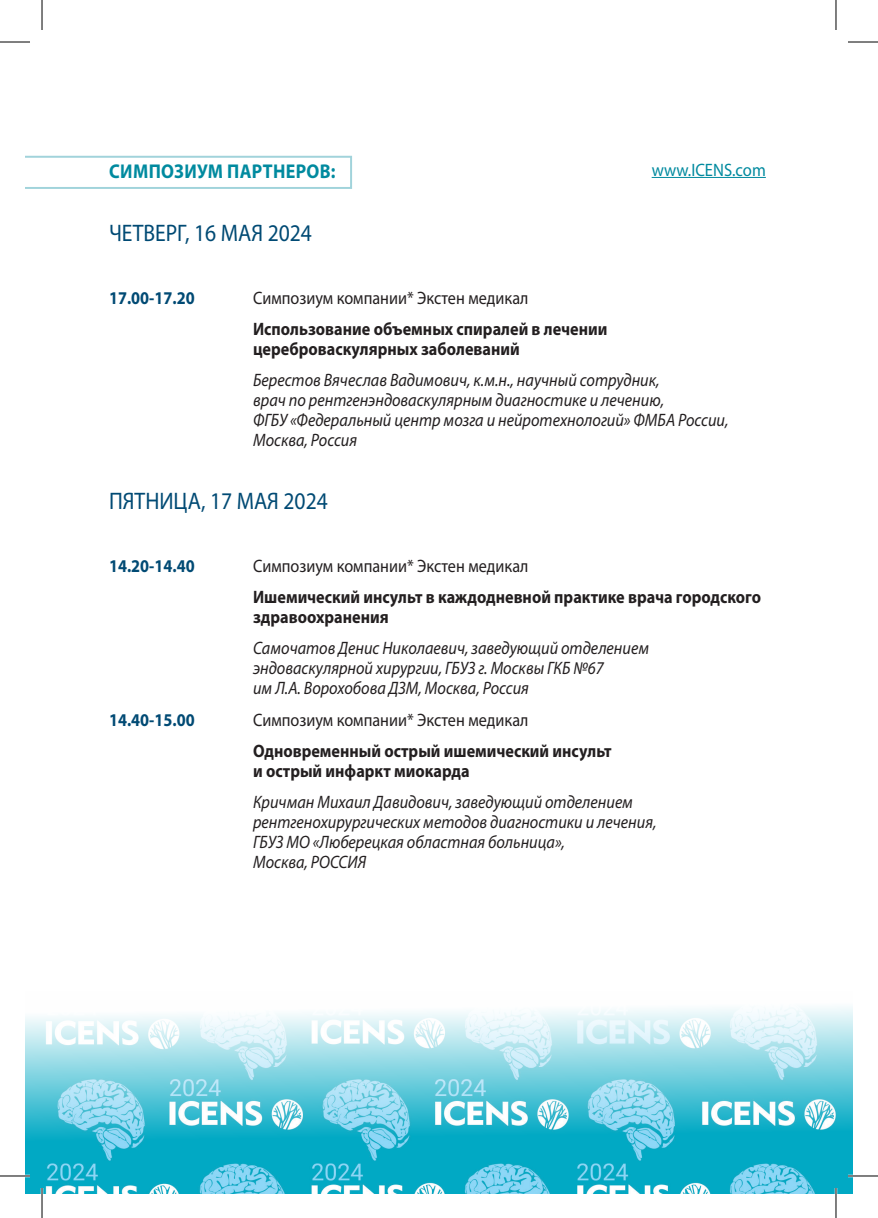
<style>
.page{position:relative;width:878px;height:1218px;background:#fff}
.page>*{position:absolute;margin:0;border:0;box-sizing:border-box;transform-origin:0 0}
.t1{font:24px "Myriad Pro";color:#004a74;scale:.9 1}
.t2{font:700 20px "Myriad Pro";letter-spacing:.02em;color:#008a9f;scale:.9 1}
.t3{font:italic 18px/20px "Myriad Pro";color:#231f20;scale:.9 1}
.t4{font:700 18px/20px "Myriad Pro";color:#231f20;scale:.9 1}
.t5{font:18px "Myriad Pro";color:#231f20;scale:.9 1}
.t6{font:700 18px "Myriad Pro";color:#004a74;scale:.9 1}
.t7{font:18px "Myriad Pro";color:#008a9f;scale:.92 1}
</style>
<div class="page">
<img style="left:25px;top:1007px;width:828px;height:186px">
<hr style="left:651px;top:177px;width:115px;height:1px;background:#008a9f">
<svg style="left:25px;top:156px;width:327px;height:33px"></svg>
<hr style="left:0;top:1175px;width:30px;height:2px;background:#fff">
<hr style="left:848px;top:1175px;width:30px;height:2px;background:#fff">
<hr style="left:41px;top:1188px;width:2px;height:30px;background:#fff">
<hr style="left:834px;top:1188px;width:3px;height:30px;background:#fff">
<hr style="left:0;top:42px;width:30px;height:1px;background:#000">
<hr style="left:848px;top:42px;width:30px;height:1px;background:#000">
<hr style="left:0;top:1176px;width:30px;height:1px;background:#000">
<hr style="left:848px;top:1176px;width:30px;height:1px;background:#000">
<hr style="left:42px;top:0;width:1px;height:30px;background:#000">
<hr style="left:42px;top:1188px;width:1px;height:30px;background:#000">
<hr style="left:835px;top:0;width:1px;height:30px;background:#000">
<hr style="left:835px;top:1188px;width:1px;height:30px;background:#000">
<p class="t2" style="left:109px;top:158px;width:253px">СИМПОЗИУМ ПАРТНЕРОВ:</p>
<p class="t1" style="left:109px;top:218px;width:227px">ЧЕТВЕРГ, 16 МАЯ 2024</p>
<p class="t7" style="left:651px;top:158px;width:126px">www.ICENS.com</p>
<p class="t6" style="left:109px;top:286px;width:97px">17.00-17.20</p>
<p class="t5" style="left:253px;top:286px;width:307px">Симпозиум компании* Экстен медикал</p>
<p class="t4" style="left:253px;top:318px;width:395px">Использование объемных спиралей в лечении цереброваскулярных заболеваний</p>
<p class="t3" style="left:253px;top:370px;width:530px">Берестов Вячеслав Вадимович, к.м.н., научный сотрудник,<br>врач по рентгенэндоваскулярным диагностике и лечению,<br>ФГБУ «Федеральный центр мозга и нейротехнологий» ФМБА России, Москва, Россия</p>
<p class="t1" style="left:109px;top:486px;width:245px">ПЯТНИЦА, 17 МАЯ 2024</p>
<p class="t6" style="left:109px;top:554px;width:97px">14.20-14.40</p>
<p class="t5" style="left:253px;top:554px;width:307px">Симпозиум компании* Экстен медикал</p>
<p class="t4" style="left:253px;top:586px;width:566px">Ишемический инсульт в каждодневной практике врача городского здравоохранения</p>
<p class="t3" style="left:253px;top:638px;width:441px">Самочатов Денис Николаевич, заведующий отделением эндоваскулярной хирургии, ГБУЗ г. Москвы ГКБ №67<br>им Л.А. Ворохобова ДЗМ, Москва, Россия</p>
<p class="t6" style="left:109px;top:708px;width:97px">14.40-15.00</p>
<p class="t5" style="left:253px;top:708px;width:307px">Симпозиум компании* Экстен медикал</p>
<p class="t4" style="left:253px;top:740px;width:400px">Одновременный острый ишемический инсульт и острый инфаркт миокарда</p>
<p class="t3" style="left:253px;top:792px;width:450px">Кричман Михаил Давидович, заведующий отделением рентгенохирургических методов диагностики и лечения, ГБУЗ МО «Люберецкая областная больница»,<br>Москва, РОССИЯ</p>
</div>
